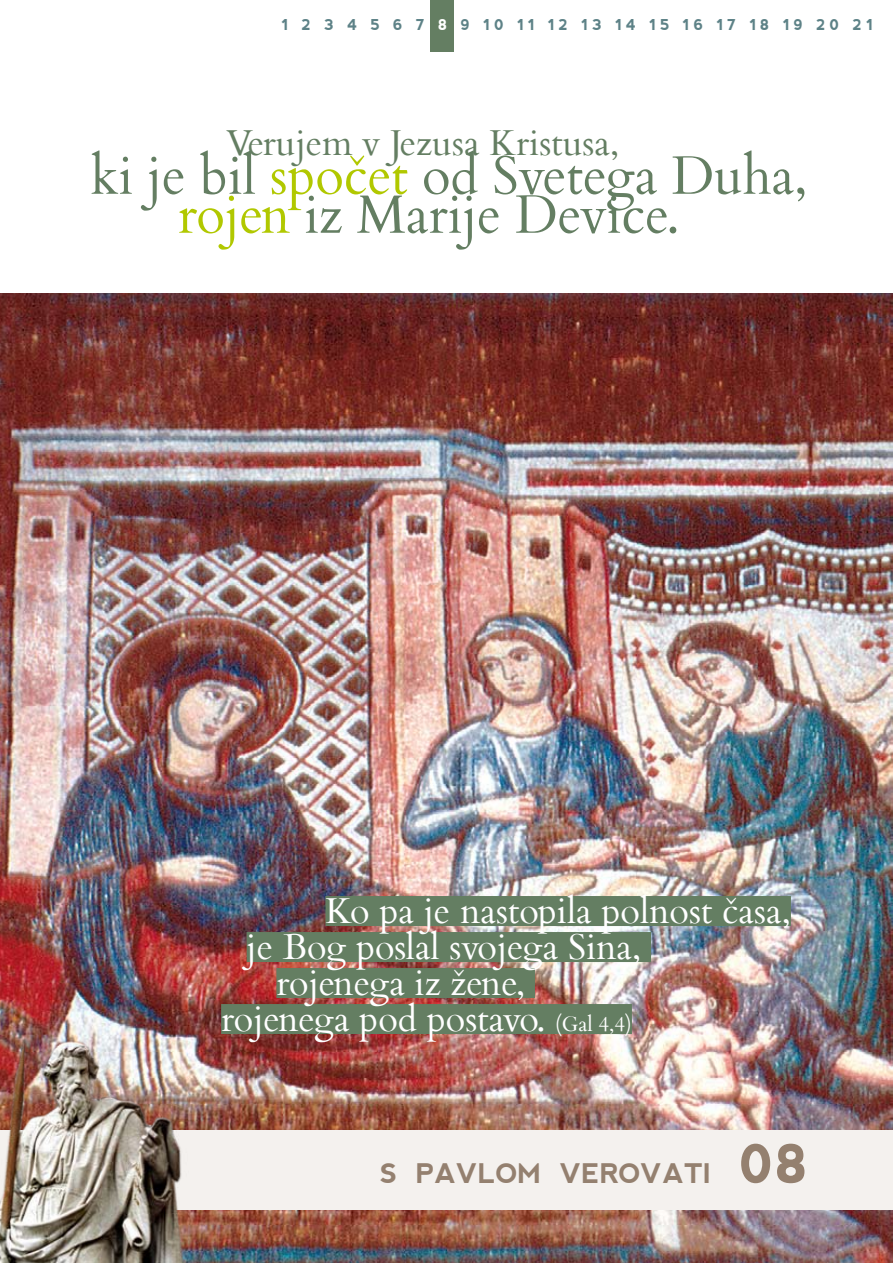
<style>
.page{position:relative;width:893px;height:1263px;background:#fff}
.page>*{position:absolute;margin:0;border:0;box-sizing:border-box;transform-origin:0 0}
.t1{font:54px/39px "Cardo";color:#647e62}
.t2{font:36px "Cardo";color:#fff}
.t3{font:36px "Cardo";color:#647e62}
.t4{font:700 27px "nevis";color:#94806f}
.t5{font:700 15px "nevis";letter-spacing:.26em;color:#5d8287}
.s1{color:#fff}
.s2{color:#b1c800}
.s3{font-size:21px}
.s4{font-size:54px}
</style>
<div class="page">
<img style="left:0;top:293px;width:893px;height:970px">
<div style="left:0;top:1130px;width:893px;height:79px;background:#f4f1ee"></div>
<img style="left:0;top:998px;width:188px;height:265px">
<div style="left:325px;top:896px;width:466px;height:30px;background:#647e62"></div>
<div style="left:247px;top:932px;width:404px;height:30px;background:#647e62"></div>
<div style="left:276px;top:968px;width:259px;height:30px;background:#647e62"></div>
<div style="left:221px;top:1004px;width:411px;height:30px;background:#647e62"></div>
<div style="left:430px;top:0;width:24px;height:51px;background:#647e62"></div>
<p class="t5" style="left:282px;top:16px;width:593px">1 2 3 4 5 6 7 <span class="s1">8</span> 9 10 11 12 13 14 15 16 17 18 19 20 21</p>
<p class="t3" style="left:226px;top:114px;width:394px">Verujem v Jezusa Kristusa,</p>
<h1 class="t1" style="left:178px;top:153px;width:631px;text-indent:-87px">ki je bil <span class="s2">spočet</span> od Svetega Duha, <span class="s2">rojen</span> iz Marije Device.</h1>
<p class="t2" style="left:325px;top:882px;width:467px">Ko pa je nastopila polnost časa,</p>
<p class="t2" style="left:247px;top:918px;width:396px">je Bog poslal svojega Sina,</p>
<p class="t2" style="left:276px;top:954px;width:250px">rojenega iz žene,</p>
<p class="t2" style="left:221px;top:990px;width:412px">rojenega pod postavo. <span class="s3">(Gal 4,4)</span></p>
<p class="t4" style="left:380px;top:1158px;width:431px">S PAVLOM VEROVATI <span class="s4">08</span></p>
</div>
